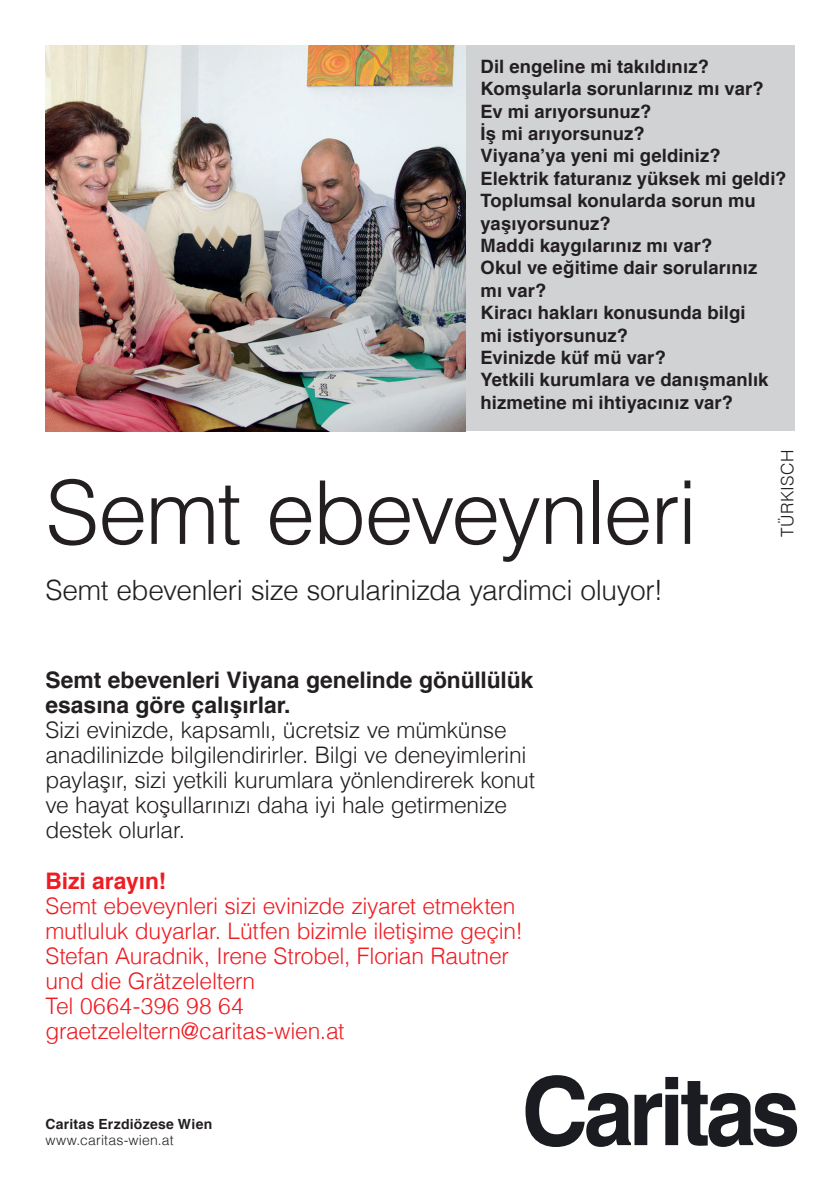
<style>
.page{position:relative;width:840px;height:1191px;background:#fff}
.page>*{position:absolute;margin:0;border:0;box-sizing:border-box;transform-origin:0 0}
.t1{font:300 88px "Helvetica LT Com";letter-spacing:-.025em;color:#231f20}
.t2{font:300 28px "Helvetica LT Com";letter-spacing:-.015em;color:#231f20}
.t3{font:300 22.8px/25px "Helvetica LT Com";letter-spacing:-.01em;color:#ee1d23}
.t4{font:300 22.8px/25px "Helvetica LT Com";letter-spacing:-.015em;color:#231f20}
.t5{font:700 22.8px/25px "Helvetica LT Com";color:#231f20}
.t6{font:700 22.8px "Helvetica LT Com";color:#ee1d23}
.t7{font:700 18.4px/22.4px "Helvetica LT Com";letter-spacing:.01em;color:#231f20}
.t8{font:300 17.2px "Helvetica LT Com";letter-spacing:.02em;color:#231f20}
.t9{font:700 14px "Helvetica LT Com";letter-spacing:.02em;color:#231f20}
.t10{font:300 14px "Helvetica LT Com";letter-spacing:.01em;color:#231f20}
</style>
<div class="page">
<div style="left:457px;top:45px;width:337px;height:386px;background:#d1d2d4"></div>
<svg style="left:525px;top:1075px;width:271px;height:72px"></svg>
<img style="left:45px;top:45px;width:420px;height:386px">
<p class="t7" style="left:480px;top:55px;width:307px">Dil engeline mi takıldınız?<br>Komşularla sorunlarınız mı var?<br>Ev mi arıyorsunuz?<br>İş mi arıyorsunuz?<br>Viyana’ya yeni mi geldiniz?<br>Elektrik faturanız yüksek mi geldi?<br>Toplumsal konularda sorun mu yaşıyorsunuz?<br>Maddi kaygılarınız mı var?<br>Okul ve eğitime dair sorularınız<br>mı var?<br>Kiracı hakları konusunda bilgi<br>mi istiyorsunuz?<br>Evinizde küf mü var?<br>Yetkili kurumlara ve danışmanlık hizmetine mi ihtiyacınız var?</p>
<h1 class="t1" style="left:45px;top:458px;width:653px">Semt ebeveynleri</h1>
<h2 class="t2" style="left:45px;top:572px;width:619px">Semt ebevenleri size sorularinizda yardimci oluyor!</h2>
<p class="t5" style="left:45px;top:668px;width:489px">Semt ebevenleri Viyana genelinde gönüllülük esasına göre çalışırlar.</p>
<p class="t4" style="left:45px;top:717px;width:491px">Sizi evinizde, kapsamlı, ücretsiz ve mümkünse anadilinizde bilgilendirirler. Bilgi ve deneyimlerini paylaşır, sizi yetkili kurumlara yönlendirerek konut ve hayat koşullarınızı daha iyi hale getirmenize destek olurlar.</p>
<p class="t6" style="left:45px;top:866px;width:122px">Bizi arayın!</p>
<p class="t3" style="left:45px;top:892px;width:479px">Semt ebeveynleri sizi evinizde ziyaret etmekten mutluluk duyarlar. Lütfen bizimle iletişime geçin!<br>Stefan Auradnik, Irene Strobel, Florian Rautner und die Grätzeleltern<br>Tel 0664-396 98 64 graetzeleltern@caritas-wien.at</p>
<p class="t9" style="left:45px;top:1115px;width:168px">Caritas Erzdiözese Wien</p>
<p class="t10" style="left:45px;top:1131px;width:130px">www.caritas-wien.at</p>
<p class="t8" style="left:776px;top:537px;width:89px;rotate:-90deg">TÜRKISCH</p>
</div>
